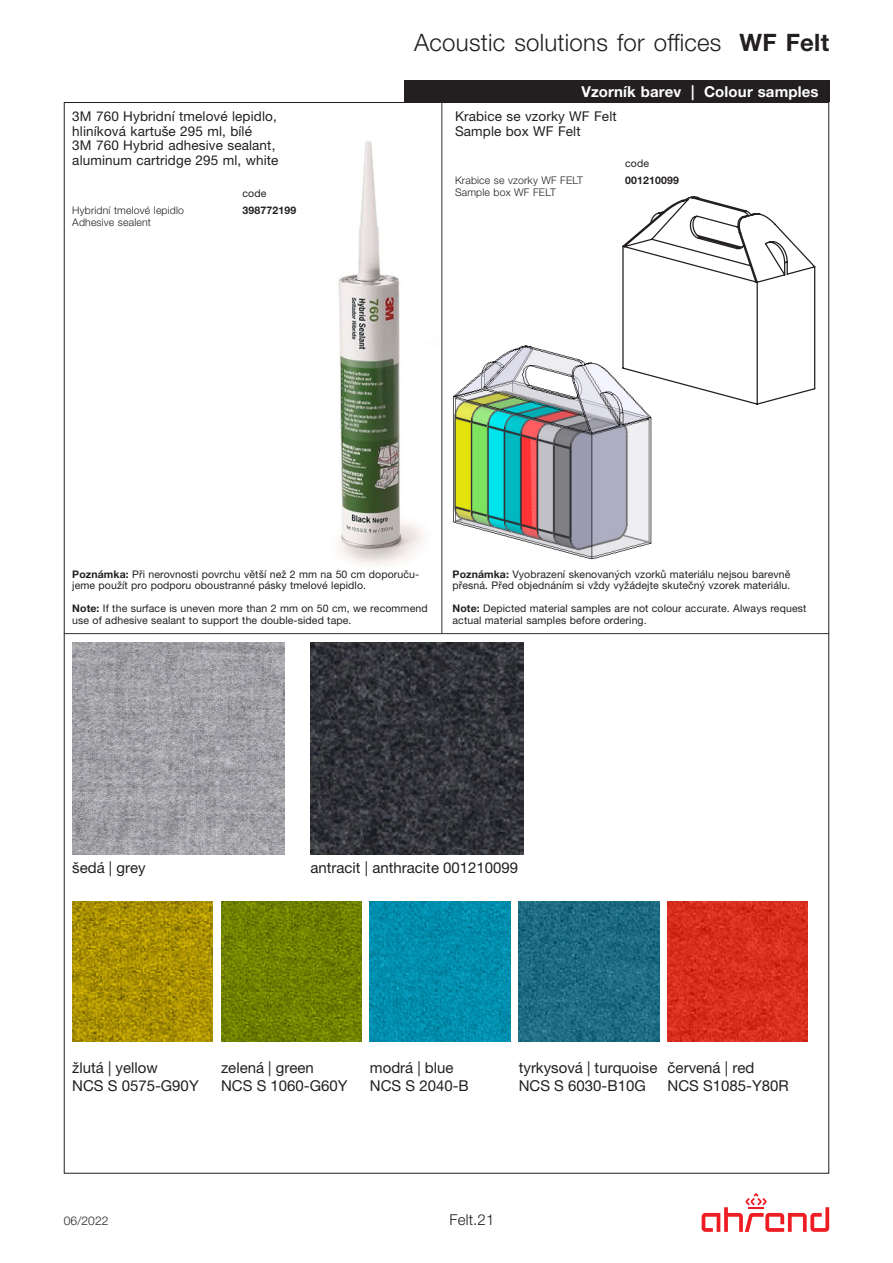
<style>
.page{position:relative;width:893px;height:1263px;background:#fff}
.page>*{position:absolute;margin:0;border:0;box-sizing:border-box;transform-origin:0 0}
.t1{font:300 24px "Helvetica Neue LT Pro";letter-spacing:.01em;color:#231f20}
.t2{font:15px/18px "Helvetica Neue LT Pro";color:#231f20}
.t3{font:700 15px "Helvetica Neue LT Pro";letter-spacing:.01em;color:#fff}
.t4{font:300 15px "Helvetica Neue LT Pro";letter-spacing:.01em;color:#231f20}
.t5{font:13.5px/14.9px "Helvetica Neue LT Pro";letter-spacing:.01em;color:#231f20}
.t6{font:300 12px "Helvetica Neue LT Pro";letter-spacing:.01em;color:#231f20}
.t7{font:10.5px/11.6px "Helvetica Neue LT Pro";letter-spacing:.01em;color:#231f20}
.t8{font:300 10.5px/11.6px "Helvetica Neue LT Pro";letter-spacing:.015em;color:#231f20}
.t9{font:700 10.5px "Helvetica Neue LT Pro";letter-spacing:.015em;color:#231f20}
.s1{font-weight:700}
</style>
<div class="page">
<svg style="left:702px;top:1193px;width:127px;height:39px"></svg>
<div style="left:404px;top:81px;width:425px;height:21px;background:#231f20"></div>
<svg style="left:622px;top:196px;width:194px;height:209px"></svg>
<img style="left:457px;top:340px;width:199px;height:219px">
<hr style="left:64px;top:633px;width:765px;height:1px;background:#2f3134">
<hr style="left:441px;top:102px;width:1px;height:532px;background:#2f3134">
<img style="left:338px;top:128px;width:119px;height:441px">
<img style="left:72px;top:642px;width:213px;height:213px">
<img style="left:310px;top:642px;width:213px;height:213px">
<img style="left:72px;top:901px;width:141px;height:140px">
<img style="left:221px;top:901px;width:140px;height:140px">
<img style="left:370px;top:901px;width:140px;height:140px">
<img style="left:519px;top:901px;width:140px;height:140px">
<img style="left:668px;top:901px;width:140px;height:140px">
<h1 class="t1" style="left:414px;top:28px;width:416px">Acoustic solutions for offices <span class="s1">WF Felt</span></h1>
<p class="t5" style="left:72px;top:108px;width:208px">3M 760 Hybridní tmelové lepidlo, hliníková kartuše 295 ml, bílé<br>3M 760 Hybrid adhesive sealant, aluminum cartridge 295 ml, white</p>
<p class="t7" style="left:242px;top:187px;width:26px">code</p>
<p class="t8" style="left:72px;top:204px;width:113px">Hybridní tmelové lepidlo<br>Adhesive sealent</p>
<p class="t9" style="left:242px;top:204px;width:55px">398772199</p>
<h2 class="t3" style="left:581px;top:82px;width:239px">Vzorník barev | Colour samples</h2>
<p class="t5" style="left:455px;top:108px;width:163px">Krabice se vzorky WF Felt<br>Sample box WF Felt</p>
<p class="t7" style="left:625px;top:158px;width:26px">code</p>
<p class="t8" style="left:455px;top:175px;width:130px">Krabice se vzorky WF FELT<br>Sample box WF FELT</p>
<p class="t9" style="left:625px;top:174px;width:55px">001210099</p>
<p class="t7" style="left:72px;top:568px;width:348px"><span class="s1">Poznámka:</span> Při nerovnosti povrchu větší než 2 mm na 50 cm doporuču&shy;jeme použít pro podporu oboustranné pásky tmelové lepidlo.</p>
<p class="t7" style="left:72px;top:603px;width:357px"><span class="s1">Note:</span> If the surface is uneven more than 2 mm on 50 cm, we recommend use of adhesive sealant to support the double-sided tape.</p>
<p class="t7" style="left:453px;top:568px;width:339px"><span class="s1">Poznámka:</span> Vyobrazení skenovaných vzorků materiálu nejsou barevně přesná. Před objednáním si vždy vyžádejte skutečný vzorek materiálu.</p>
<p class="t7" style="left:453px;top:603px;width:355px"><span class="s1">Note:</span> Depicted material samples are not colour accurate. Always request actual material samples before ordering.</p>
<h2 class="t2" style="left:72px;top:858px;width:75px">šedá | grey</h2>
<h2 class="t2" style="left:310px;top:858px;width:209px">antracit | anthracite 001210099</h2>
<h2 class="t2" style="left:72px;top:1059px;width:128px">žlutá | yellow<br>NCS S 0575-G90Y</h2>
<h2 class="t2" style="left:221px;top:1059px;width:128px">zelená | green<br>NCS S 1060-G60Y</h2>
<h2 class="t2" style="left:370px;top:1059px;width:100px">modrá | blue<br>NCS S 2040-B</h2>
<h2 class="t2" style="left:519px;top:1059px;width:140px">tyrkysová | turquoise<br>NCS S 6030-B10G</h2>
<h2 class="t2" style="left:668px;top:1059px;width:123px">červená | red<br>NCS S1085-Y80R</h2>
<p class="t6" style="left:64px;top:1213px;width:46px">06/2022</p>
<h2 class="t4" style="left:450px;top:1210px;width:46px">Felt.21</h2>
</div>
